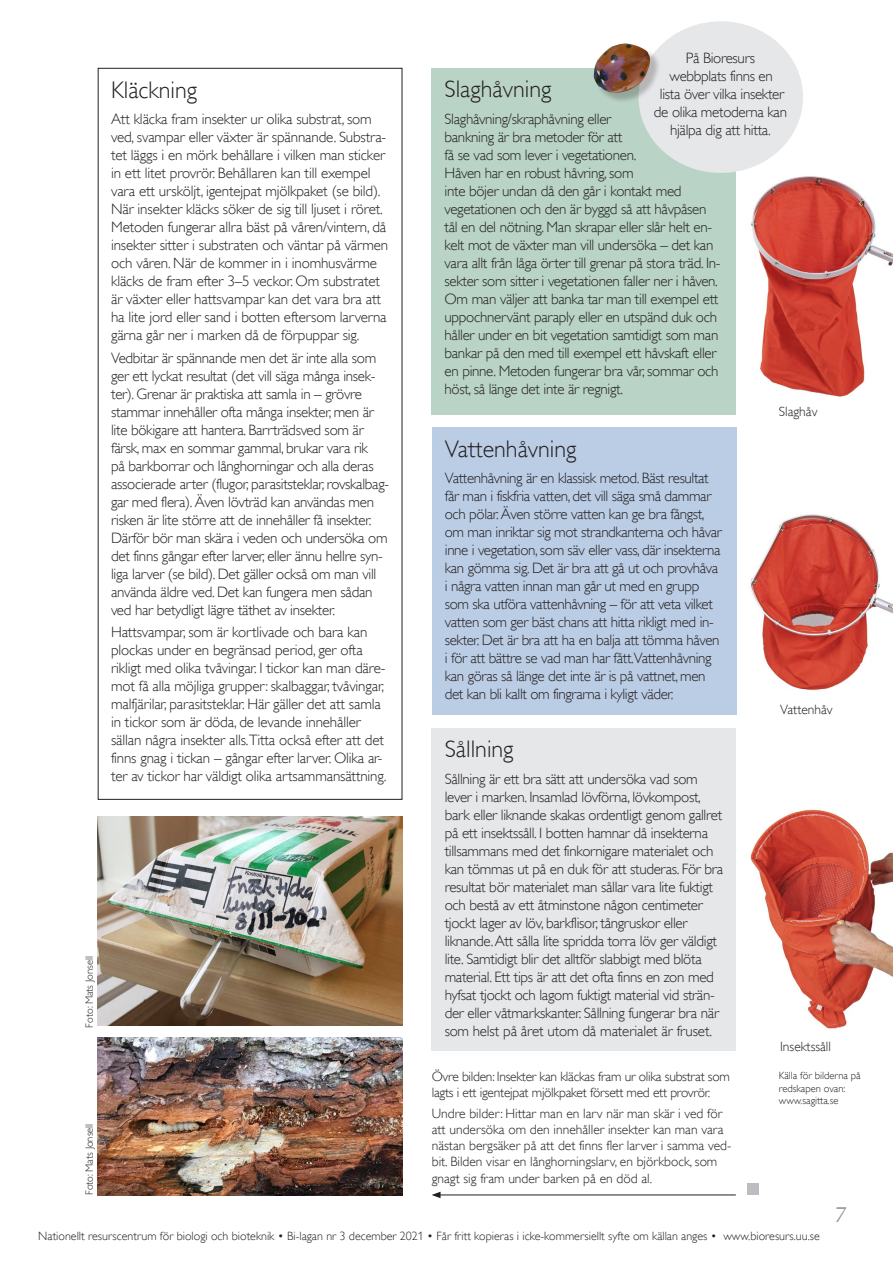
<style>
.page{position:relative;width:893px;height:1263px;background:#fff}
.page>*{position:absolute;margin:0;border:0;box-sizing:border-box;transform-origin:0 0}
.Mellanrubrik{font:300 24px "Gill Alt One";color:#231f20}
.t1{font:italic 21px "Berling";color:#939598}
.Faktatext{font:300 15px/18px "Gill Alt One";letter-spacing:-.02em;color:#231f20}
.Bildtext{font:300 13.5px/16.2px "Gill Alt One";color:#231f20}
.Bildtext-2{font:300 13.5px/16.2px "Gill Alt One";letter-spacing:-.02em;color:#231f20}
.t2{font:300 12px "Gill Alt One";color:#231f20}
.Foto{font:300 10.5px/12.6px "Gill Alt One";color:#231f20}
</style>
<div class="page">
<img style="left:98px;top:1037px;width:304px;height:158px">
<img style="left:98px;top:817px;width:304px;height:208px">
<div style="left:432px;top:68px;width:304px;height:347px;background:#b9d3c6"></div>
<div style="left:432px;top:427px;width:304px;height:288px;background:#bbcde5"></div>
<div style="left:432px;top:728px;width:304px;height:322px;background:#e6e7e9"></div>
<hr style="left:438px;top:1195px;width:298px;height:1px;background:#231f20">
<svg style="left:432px;top:1192px;width:9px;height:6px"></svg>
<img style="left:750px;top:809px;width:143px;height:220px">
<img style="left:748px;top:162px;width:145px;height:235px">
<img style="left:750px;top:514px;width:143px;height:176px">
<div style="left:638px;top:21px;width:165px;height:152px;background:#e6e7e9;border-radius:50%"></div>
<div style="left:747px;top:1183px;width:11px;height:12px;background:#bcbdc0"></div>
<div style="left:595px;top:45px;width:66px;height:59px;background:#231f20;opacity:.25"></div>
<img style="left:594px;top:43px;width:56px;height:50px">
<p class="Mellanrubrik" style="left:111px;top:76px;width:88px">Kläckning</p>
<p class="Faktatext" style="left:111px;top:110px;width:279px">Att kläcka fram insekter ur olika substrat, som ved, svampar eller växter är spännande. Substra&shy;tet läggs i en mörk behållare i vilken man sticker in ett litet provrör. Behållaren kan till exempel vara ett ursköljt, igentejpat mjölkpaket (se bild).<br>När insekter kläcks söker de sig till ljuset i röret.<br>Metoden fungerar allra bäst på våren/vintern, då insekter sitter i substraten och väntar på värmen och våren. När de kommer in i inomhusvärme kläcks de fram efter 3–5 veckor. Om substratet är växter eller hattsvampar kan det vara bra att ha lite jord eller sand i botten eftersom larverna gärna går ner i marken då de förpuppar sig.</p>
<p class="Faktatext" style="left:111px;top:348px;width:279px">Vedbitar är spännande men det är inte alla som ger ett lyckat resultat (det vill säga många insek&shy;ter). Grenar är praktiska att samla in – grövre stammar innehåller ofta många insekter, men är lite bökigare att hantera. Barrträdsved som är färsk, max en sommar gammal, brukar vara rik<br>på barkborrar och långhorningar och alla deras associerade arter (flugor, parasitsteklar, rovskalbag&shy;gar med flera). Även lövträd kan användas men risken är lite större att de innehåller få insekter.<br>Därför bör man skära i veden och undersöka om det finns gångar efter larver, eller ännu hellre syn&shy;liga larver (se bild). Det gäller också om man vill använda äldre ved. Det kan fungera men sådan ved har betydligt lägre täthet av insekter.</p>
<p class="Faktatext" style="left:111px;top:623px;width:277px">Hattsvampar, som är kortlivade och bara kan plockas under en begränsad period, ger ofta rikligt med olika tvåvingar. I tickor kan man däre&shy;mot få alla möjliga grupper: skalbaggar, tvåvingar, malfjärilar, parasitsteklar. Här gäller det att samla in tickor som är döda, de levande innehåller sällan några insekter alls.Titta också efter att det finns gnag i tickan – gångar efter larver. Olika ar&shy;ter av tickor har väldigt olika artsammansättning.</p>
<p class="Foto" style="left:83px;top:1027px;width:73px;rotate:-90deg">Foto: Mats Jonsell</p>
<p class="Foto" style="left:83px;top:1195px;width:73px;rotate:-90deg">Foto: Mats Jonsell</p>
<p class="Faktatext" style="left:654px;top:49px;width:135px;text-align:center">På Bioresurs<br>webbplats finns en<br>lista över vilka insekter de olika metoderna kan hjälpa dig att hitta.</p>
<p class="Mellanrubrik" style="left:444px;top:75px;width:108px">Slaghåvning</p>
<p class="Faktatext" style="left:444px;top:110px;width:278px">Slaghåvning/skraphåvning eller<br>bankning är bra metoder för att<br>få se vad som lever i vegetationen.<br>Håven har en robust håvring, som<br>inte böjer undan då den går i kontakt med vegetationen och den är byggd så att håvpåsen tål en del nötning. Man skrapar eller slår helt en&shy;kelt mot de växter man vill undersöka – det kan vara allt från låga örter till grenar på stora träd. In&shy;sekter som sitter i vegetationen faller ner i håven.<br>Om man väljer att banka tar man till exempel ett uppochnervänt paraply eller en utspänd duk och håller under en bit vegetation samtidigt som man bankar på den med till exempel ett håvskaft eller en pinne. Metoden fungerar bra vår, sommar och höst, så länge det inte är regnigt.</p>
<p class="Mellanrubrik" style="left:445px;top:435px;width:133px">Vattenhåvning</p>
<p class="Faktatext" style="left:445px;top:469px;width:278px">Vattenhåvning är en klassisk metod. Bäst resultat får man i fiskfria vatten, det vill säga små dammar och pölar. Även större vatten kan ge bra fångst, om man inriktar sig mot strandkanterna och håvar inne i vegetation, som säv eller vass, där insekterna kan gömma sig. Det är bra att gå ut och provhåva i några vatten innan man går ut med en grupp som ska utföra vattenhåvning – för att veta vilket vatten som ger bäst chans att hitta rikligt med in&shy;sekter. Det är bra att ha en balja att tömma håven i för att bättre se vad man har fått.Vattenhåvning kan göras så länge det inte är is på vattnet, men det kan bli kallt om fingrarna i kyligt väder.</p>
<p class="Mellanrubrik" style="left:445px;top:735px;width:70px">Sållning</p>
<p class="Faktatext" style="left:445px;top:770px;width:280px">Sållning är ett bra sätt att undersöka vad som lever i marken. Insamlad lövförna, lövkompost, bark eller liknande skakas ordentligt genom gallret på ett insektssåll. I botten hamnar då insekterna tillsammans med det finkornigare materialet och kan tömmas ut på en duk för att studeras. För bra resultat bör materialet man sållar vara lite fuktigt och bestå av ett åtminstone någon centimeter tjockt lager av löv, barkflisor, tångruskor eller liknande. Att sålla lite spridda torra löv ger väldigt lite. Samtidigt blir det alltför slabbigt med blöta material. Ett tips är att det ofta finns en zon med hyfsat tjockt och lagom fuktigt material vid strän&shy;der eller våtmarkskanter. Sållning fungerar bra när som helst på året utom då materialet är fruset.</p>
<p class="Bildtext-2" style="left:432px;top:1068px;width:300px">Övre bilden: Insekter kan kläckas fram ur olika substrat som lagts i ett igentejpat mjölkpaket försett med ett provrör.</p>
<p class="Bildtext" style="left:432px;top:1105px;width:301px">Undre bilder: Hittar man en larv när man skär i ved för att undersöka om den innehåller insekter kan man vara nästan bergsäker på att det finns fler larver i samma ved&shy;bit. Bilden visar en långhorningslarv, en björkbock, som gnagt sig fram under barken på en död al.</p>
<p class="Bildtext" style="left:779px;top:403px;width:40px">Slaghåv</p>
<p class="Bildtext" style="left:780px;top:702px;width:54px">Vattenhåv</p>
<p class="Bildtext" style="left:780px;top:1038px;width:52px">Insektssåll</p>
<p class="Foto" style="left:779px;top:1069px;width:83px">Källa för bilderna på redskapen ovan: www.sagitta.se</p>
<h2 class="t1" style="left:834px;top:1202px;width:13px">7</h2>
<p class="t2" style="left:38px;top:1229px;width:783px">Nationellt resurscentrum för biologi och bioteknik • Bi-lagan nr 3 december 2021 • Får fritt kopieras i icke-kommersiellt syfte om källan anges • www.bioresurs.uu.se</p>
</div>
